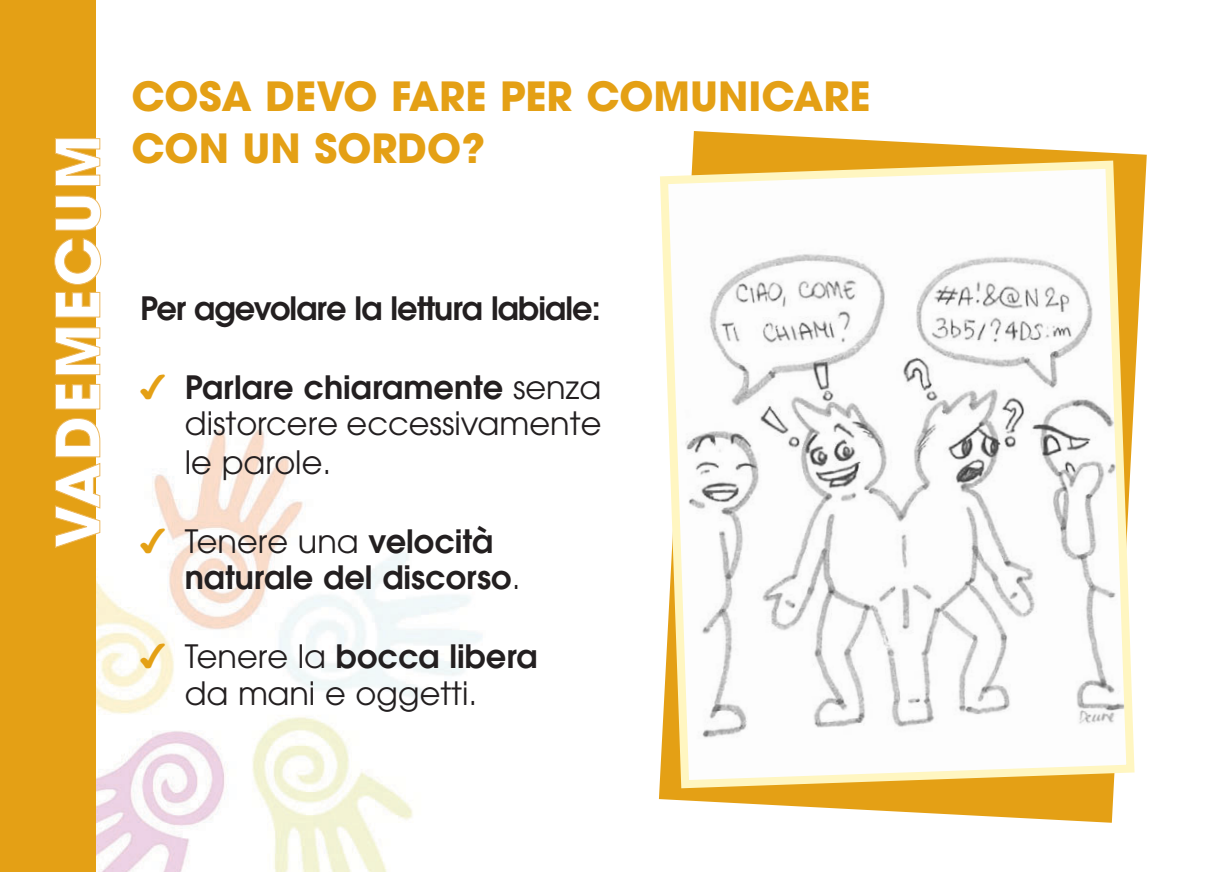
<style>
.page{position:relative;width:1224px;height:872px;background:#fff}
.page>*{position:absolute;margin:0;border:0;box-sizing:border-box;transform-origin:0 0}
.t1{font:700 60px "Avant Garde";letter-spacing:.045em;color:#fff}
.t2{font:700 40px/51.4px "Avant Garde";color:#e4a015}
.t3{font:32px/37.4px "Avant Garde";color:#231f20;text-align:justify}
.t4{font:600 32px/36.2px "Avant Garde";color:#231f20}
.t5{font:600 32px "Avant Garde";letter-spacing:-.03em;color:#231f20}
.s1{font-family:"Monotype Sorts";color:#e4a015}
.s2{font-weight:600}
.s3{font-family:"Monotype Sorts";font-weight:400;color:#e4a015}
.s4{font-weight:400}
</style>
<div class="page">
<img style="left:95px;top:429px;width:387px;height:443px">
<div style="left:0;top:0;width:95px;height:872px;background:#e4a015"></div>
<svg style="left:55px;top:418px;width:46px;height:130px"></svg>
<svg style="left:55px;top:384px;width:46px;height:26px"></svg>
<svg style="left:55px;top:327px;width:46px;height:48px"></svg>
<svg style="left:55px;top:292px;width:46px;height:26px"></svg>
<svg style="left:54px;top:238px;width:47px;height:47px"></svg>
<svg style="left:55px;top:195px;width:46px;height:36px"></svg>
<svg style="left:55px;top:138px;width:46px;height:48px"></svg>
<svg style="left:659px;top:131px;width:488px;height:692px"></svg>
<svg style="left:659px;top:156px;width:480px;height:636px"></svg>
<h1 class="t1" style="left:55px;top:548px;width:415px;rotate:-90deg">VADEMECUM</h1>
<p class="t2" style="left:131px;top:75px;width:741px">COSA DEVO FARE PER COMUNICARE<br>CON UN SORDO?</p>
<p class="t5" style="left:140px;top:296px;width:462px">Per agevolare la lettura labiale:</p>
<p class="t3" style="left:185px;top:372px;width:418px;text-indent:-45px"><span class="s1">✔</span> <span class="s2">Parlare chiaramente</span> senza distorcere eccessivamente le parole.</p>
<p class="t4" style="left:185px;top:526px;width:337px;text-indent:-45px"><span class="s3">✔</span> <span class="s4">Tenere una</span> velocità naturale del discorso<span class="s4">.</span></p>
<p class="t3" style="left:139px;top:642px;width:400px;line-height:36.2px;text-align:center"><span class="s1">✔</span> Tenere la <span class="s2">bocca libera </span>da mani e oggetti.</p>
</div>
